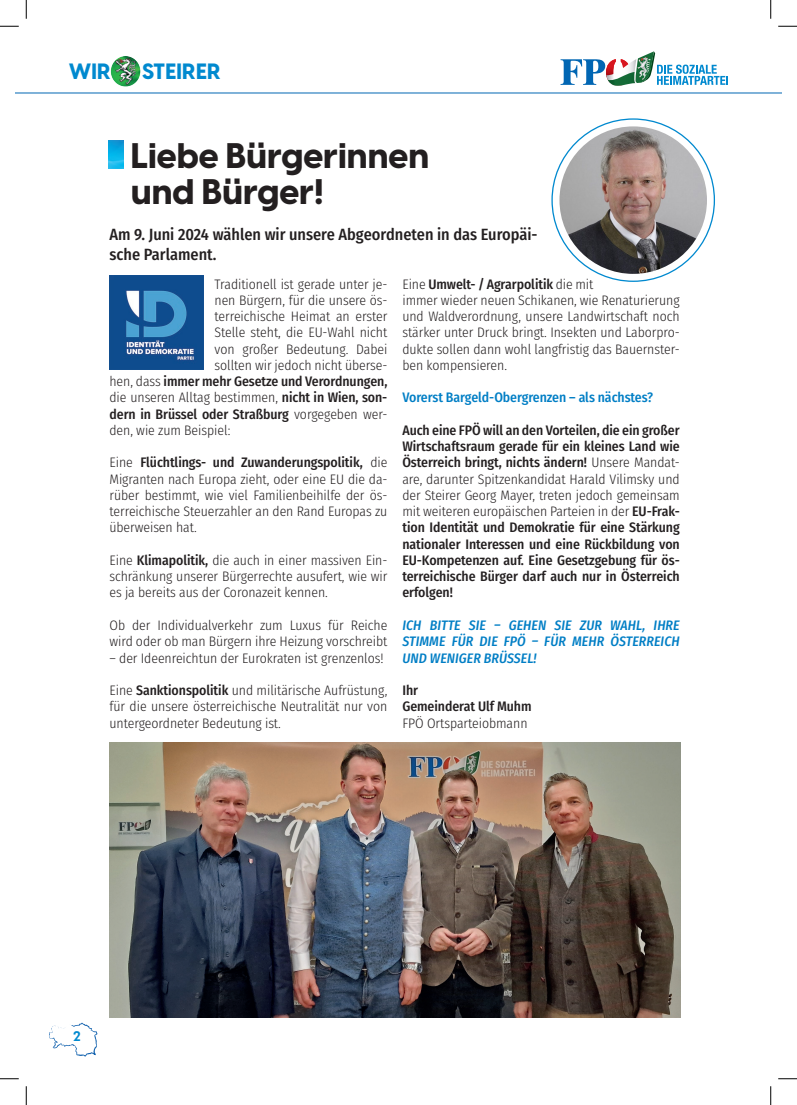
<style>
.page{position:relative;width:797px;height:1105px;background:#fff}
.page>*{position:absolute;margin:0;border:0;box-sizing:border-box;transform-origin:0 0}
.t1{font:800 35px/36.2px "Visby CF";color:#231f20}
.t2{font:800 21.88px "Visby CF";letter-spacing:.01em;color:#0089cf}
.t3{font:500 16.25px/20px "Fira Sans Condensed";color:#231f20}
.t4{font:300 13.75px/16.2px "Fira Sans Condensed";letter-spacing:-.005em;color:#231f20;text-align:justify}
.t5{font:500 13.75px/16.2px "Fira Sans Condensed";letter-spacing:-.005em;color:#231f20;text-align:justify}
.t6{font:italic 500 13.75px/16.2px "Fira Sans Condensed";letter-spacing:.005em;color:#007ec5;text-align:justify}
.t7{font:500 13.75px "Fira Sans Condensed";letter-spacing:-.005em;color:#007ec5}
.t8{font:700 13.75px "Visby CF";color:#0089cf}
.s1{font-weight:300}
.s2{font-weight:500}
</style>
<div class="page">
<img style="left:110px;top:56px;width:31px;height:30px">
<hr style="left:16px;top:93px;width:765px;height:1px;background:#0166b3">
<svg style="left:560px;top:51px;width:168px;height:35px"></svg>
<img style="left:109px;top:141px;width:15px;height:27px">
<svg style="left:49px;top:1023px;width:48px;height:34px"></svg>
<img style="left:559px;top:126px;width:148px;height:148px">
<img style="left:109px;top:742px;width:571px;height:275px">
<img style="left:109px;top:276px;width:95px;height:94px">
<svg style="left:0;top:25px;width:19px;height:2px"></svg>
<svg style="left:778px;top:25px;width:19px;height:2px"></svg>
<svg style="left:0;top:1078px;width:19px;height:1px"></svg>
<svg style="left:778px;top:1078px;width:19px;height:1px"></svg>
<svg style="left:25px;top:0;width:2px;height:19px"></svg>
<svg style="left:25px;top:1086px;width:2px;height:19px"></svg>
<svg style="left:770px;top:0;width:1px;height:19px"></svg>
<svg style="left:770px;top:1086px;width:1px;height:19px"></svg>
<h2 class="t2" style="left:69px;top:57px;width:44px">WIR</h2>
<h2 class="t2" style="left:142px;top:57px;width:80px">STEIRER</h2>
<p class="t1" style="left:131px;top:138px;width:300px">Liebe Bürgerinnen und Bürger!</p>
<p class="t3" style="left:109px;top:224px;width:429px">Am 9. Juni 2024 wählen wir unsere Abgeordneten in das Europäi&shy;sche Parlament.</p>
<p class="t4" style="left:214px;top:276px;width:174px">Traditionell ist gerade unter je-</p>
<p class="t4" style="left:214px;top:292px;width:174px">nen Bürgern, für die unsere ös-</p>
<p class="t4" style="left:214px;top:308px;width:174px">terreichische Heimat an erster</p>
<p class="t4" style="left:214px;top:324px;width:174px">Stelle steht, die EU-Wahl nicht</p>
<p class="t4" style="left:214px;top:341px;width:174px">von großer Bedeutung. Dabei</p>
<p class="t4" style="left:214px;top:357px;width:174px">sollten wir jedoch nicht überse-</p>
<p class="t5" style="left:109px;top:373px;width:279px"><span class="s1">hen, dass</span> immer mehr Gesetze und Verordnungen,</p>
<p class="t4" style="left:109px;top:389px;width:279px">die unseren Alltag bestimmen, <span class="s2">nicht in Wien, son-</span></p>
<p class="t5" style="left:109px;top:405px;width:279px">dern in Brüssel oder Straßburg <span class="s1">vorgegeben wer-</span></p>
<p class="t4" style="left:109px;top:422px;width:122px">den, wie zum Beispiel:</p>
<p class="t4" style="left:109px;top:454px;width:279px">Eine <span class="s2">Flüchtlings- und Zuwanderungspolitik,</span> die Migranten nach Europa zieht, oder eine EU die da&shy;rüber bestimmt, wie viel Familienbeihilfe der ös&shy;terreichische Steuerzahler an den Rand Europas zu überweisen hat.</p>
<p class="t4" style="left:109px;top:552px;width:279px">Eine <span class="s2">Klimapolitik,</span> die auch in einer massiven Ein&shy;schränkung unserer Bürgerrechte ausufert, wie wir es ja bereits aus der Coronazeit kennen.</p>
<p class="t4" style="left:109px;top:617px;width:279px">Ob der Individualverkehr zum Luxus für Reiche wird oder ob man Bürgern ihre Heizung vorschreibt</p>
<p class="t4" style="left:109px;top:649px;width:275px">– der Ideenreichtun der Eurokraten ist grenzenlos!</p>
<p class="t4" style="left:109px;top:682px;width:279px">Eine <span class="s2">Sanktionspolitik</span> und militärische Aufrüstung, für die unsere österreichische Neutralität nur von untergeordneter Bedeutung ist.</p>
<p class="t4" style="left:402px;top:276px;width:279px;text-align:left">Eine <span class="s2">Umwelt- / Agrarpolitik</span> die mit<br>immer wieder neuen Schikanen, wie Renaturierung und Waldverordnung, unsere Landwirtschaft noch stärker unter Druck bringt. Insekten und Laborpro&shy;dukte sollen dann wohl langfristig das Bauernster&shy;ben kompensieren.</p>
<p class="t7" style="left:402px;top:387px;width:252px">Vorerst Bargeld-Obergrenzen – als nächstes?</p>
<p class="t5" style="left:402px;top:421px;width:279px">Auch eine FPÖ will an den Vorteilen, die ein großer Wirtschaftsraum gerade für ein kleines Land wie Österreich bringt, nichts ändern! <span class="s1">Unsere Mandat&shy;are, darunter Spitzenkandidat Harald Vilimsky und der Steirer Georg Mayer, treten jedoch gemeinsam mit weiteren europäischen Parteien in der</span> EU-Frak&shy;tion Identität und Demokratie für eine Stärkung nationaler Interessen und eine Rückbildung von EU-Kompetenzen auf. Eine Gesetzgebung für ös&shy;terreichische Bürger darf auch nur in Österreich erfolgen!</p>
<p class="t6" style="left:402px;top:616px;width:279px">ICH BITTE SIE – GEHEN SIE ZUR WAHL, IHRE STIMME FÜR DIE FPÖ – FÜR MEHR ÖSTERREICH UND WENIGER BRÜSSEL!</p>
<p class="t5" style="left:402px;top:681px;width:17px">Ihr</p>
<p class="t5" style="left:402px;top:698px;width:131px">Gemeinderat Ulf Muhm</p>
<p class="t4" style="left:402px;top:714px;width:127px">FPÖ Ortsparteiobmann</p>
<p class="t8" style="left:73px;top:1028px;width:9px">2</p>
</div>
